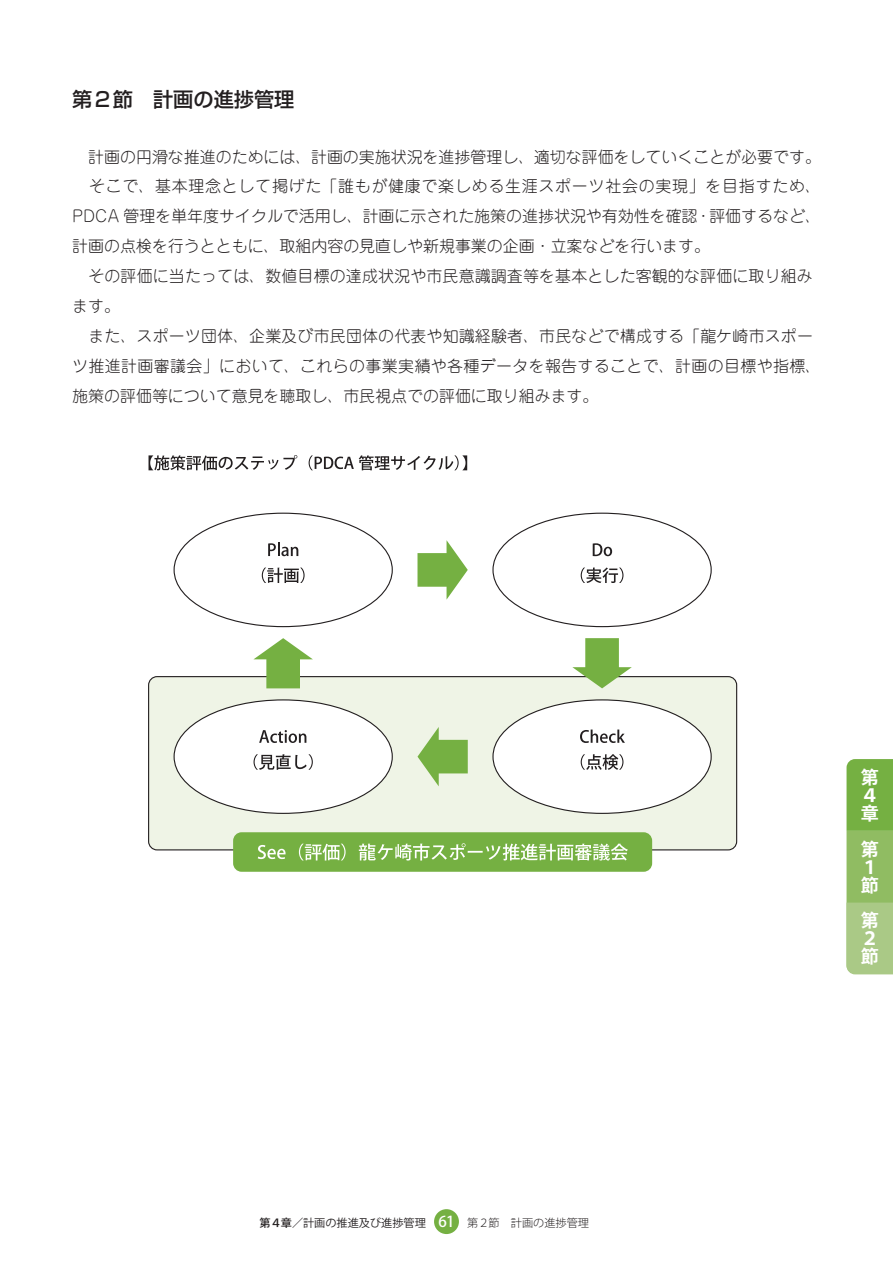
<style>
.page{position:relative;width:893px;height:1263px;background:#fff}
.page>*{position:absolute;margin:0;border:0;box-sizing:border-box;transform-origin:0 0}
.t1{font:500 20.25px "Shin Go Pro";color:#231f20}
.t2{font:700 18px/18px "Koz Go Pro";color:#fff}
.t3{font:300 15.9px/29.8px "Jun 101 Pro";letter-spacing:.01em;color:#231f20}
.t4{font:500 15px "Koz Go Pro";color:#fff}
.t5{font:11.1px "Koz Go Pro";color:#231f20}
.t6{font:300 11.1px "Koz Go Pro";color:#231f20}
.s1{font-weight:500}
</style>
<div class="page">
<div style="left:434px;top:1209px;width:25px;height:25px;background:#75b042;border-radius:50%"></div>
<svg style="left:846px;top:759px;width:47px;height:215px;background:#91bd65"></svg>
<div style="left:149px;top:677px;width:588px;height:173px;background:#eff4e6;border-radius:9px"></div>
<svg style="left:149px;top:455px;width:148px;height:15px"></svg>
<svg style="left:309px;top:455px;width:158px;height:15px"></svg>
<svg style="left:268px;top:543px;width:30px;height:13px"></svg>
<svg style="left:262px;top:567px;width:43px;height:16px"></svg>
<svg style="left:253px;top:638px;width:60px;height:50px"></svg>
<div style="left:174px;top:700px;width:218px;height:113px;background:#fff;border-radius:50%"></div>
<svg style="left:259px;top:730px;width:47px;height:13px"></svg>
<svg style="left:254px;top:754px;width:59px;height:16px"></svg>
<svg style="left:572px;top:638px;width:60px;height:50px"></svg>
<svg style="left:593px;top:543px;width:19px;height:13px"></svg>
<svg style="left:581px;top:567px;width:42px;height:16px"></svg>
<div style="left:493px;top:700px;width:218px;height:113px;background:#fff;border-radius:50%"></div>
<svg style="left:580px;top:729px;width:45px;height:14px"></svg>
<svg style="left:581px;top:754px;width:42px;height:16px"></svg>
<svg style="left:417px;top:540px;width:51px;height:60px"></svg>
<svg style="left:417px;top:727px;width:51px;height:59px"></svg>
<div style="left:233px;top:832px;width:419px;height:40px;background:#75b042;border-radius:9px"></div>
<svg style="left:258px;top:845px;width:28px;height:14px"></svg>
<svg style="left:299px;top:844px;width:47px;height:16px"></svg>
<svg style="left:359px;top:843px;width:269px;height:17px"></svg>
<p class="t1" style="left:72px;top:82px;width:224px">第２節　計画の進捗管理</p>
<p class="t3" style="left:72px;top:140px;width:750px">　計画の円滑な推進のためには、計画の実施状況を進捗管理し、適切な評価をしていくことが必要です。　そこで、基本理念として掲げた「誰もが健康で楽しめる生涯スポーツ社会の実現」を目指すため、PDCA 管理を単年度サイクルで活用し、計画に示された施策の進捗状況や有効性を確認・評価するなど、計画の点検を行うとともに、取組内容の見直しや新規事業の企画・立案などを行います。<br>　その評価に当たっては、数値目標の達成状況や市民意識調査等を基本とした客観的な評価に取り組みます。<br>　また、スポーツ団体、企業及び市民団体の代表や知識経験者、市民などで構成する「龍ケ崎市スポーツ推進計画審議会」において、これらの事業実績や各種データを報告することで、計画の目標や指標、施策の評価等について意見を聴取し、市民視点での評価に取り組みます。</p>
<p class="t4" style="left:438px;top:1212px;width:18px">61</p>
<p class="t5" style="left:259px;top:1215px;width:168px"><span class="s1">第４章／</span>計画の推進及び進捗管理</p>
<p class="t6" style="left:467px;top:1215px;width:123px">第２節 計画の進捗管理</p>
<p class="t2" style="left:861px;top:769px;width:19px">第<br>４章</p>
<p class="t2" style="left:861px;top:841px;width:19px">第<br>１節</p>
<p class="t2" style="left:861px;top:913px;width:19px">第<br>２節</p>
</div>
